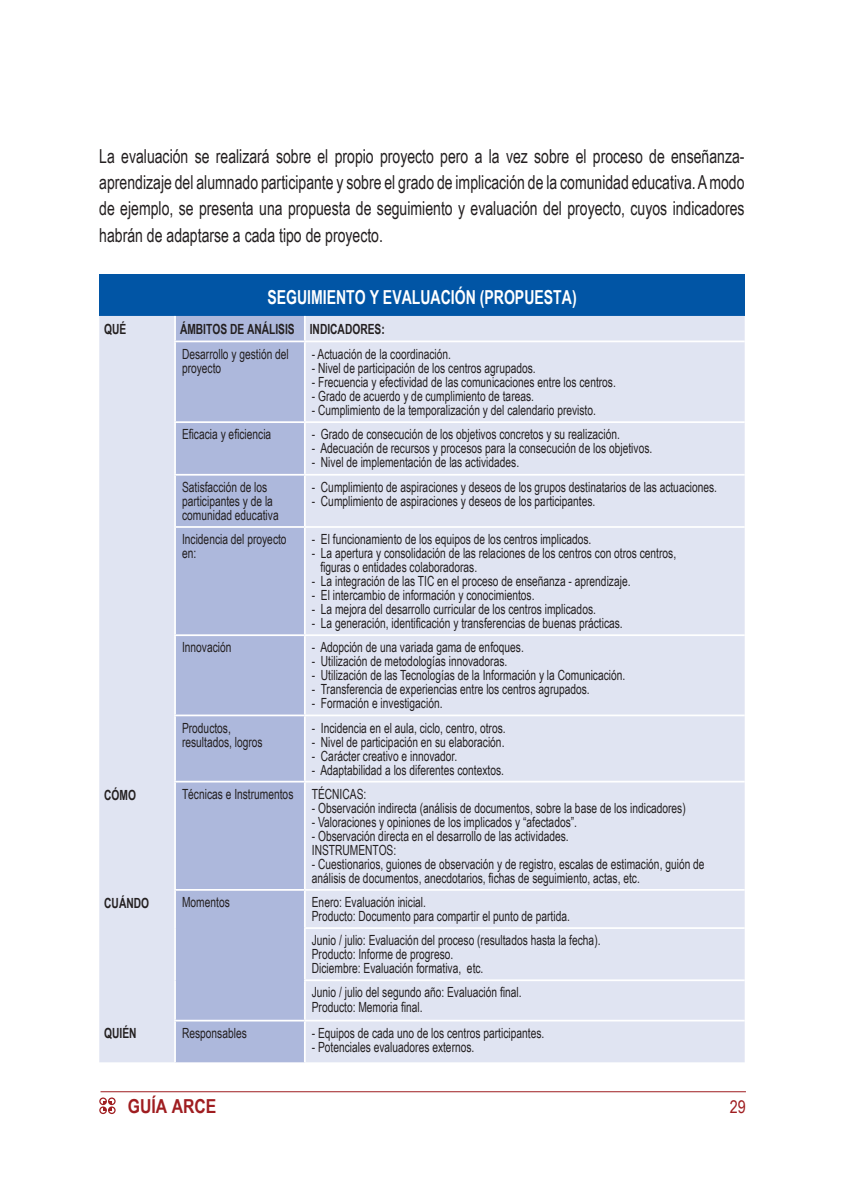
<style>
.page{position:relative;width:844px;height:1191px;background:#fff}
.page>*{position:absolute;margin:0;border:0;box-sizing:border-box;transform-origin:0 0}
.t1{font:19.25px/26.2px "Arial Narrow";color:#231f20;text-align:justify;scale:.89 1}
.t2{font:700 19.25px "Arial Narrow";color:#fff;scale:.89 1}
.t3{font:700 19.25px "Arial Narrow";color:#9f1d20}
.t4{font:17.5px "Arial Narrow";color:#9f1d20}
.t5{font:14px/14px "Arial Narrow";color:#231f20;scale:.89 1}
.t6{font:700 14px "Arial Narrow";color:#231f20;scale:.89 1}
</style>
<div class="page">
<div style="left:99px;top:275px;width:645px;height:41px;background:#0155a5"></div>
<div style="left:99px;top:316px;width:645px;height:746px;background:#e0e4f2"></div>
<div style="left:176px;top:316px;width:128px;height:746px;background:#adb8dc"></div>
<hr style="left:174px;top:316px;width:2px;height:24px;background:#fff">
<svg style="left:304px;top:316px;width:1px;height:24px"></svg>
<hr style="left:174px;top:340px;width:131px;height:2px;background:#fff">
<hr style="left:174px;top:342px;width:2px;height:79px;background:#fff">
<hr style="left:305px;top:340px;width:439px;height:2px;background:#fff">
<hr style="left:304px;top:342px;width:1px;height:79px;background:#fff">
<hr style="left:174px;top:421px;width:131px;height:2px;background:#fff">
<hr style="left:174px;top:423px;width:2px;height:51px;background:#fff">
<hr style="left:305px;top:421px;width:439px;height:2px;background:#fff">
<hr style="left:304px;top:423px;width:1px;height:51px;background:#fff">
<hr style="left:174px;top:474px;width:131px;height:1px;background:#fff">
<hr style="left:174px;top:475px;width:2px;height:51px;background:#fff">
<hr style="left:305px;top:474px;width:439px;height:1px;background:#fff">
<hr style="left:304px;top:475px;width:1px;height:51px;background:#fff">
<hr style="left:174px;top:526px;width:131px;height:2px;background:#fff">
<hr style="left:174px;top:528px;width:2px;height:106px;background:#fff">
<hr style="left:305px;top:526px;width:439px;height:2px;background:#fff">
<hr style="left:304px;top:528px;width:1px;height:106px;background:#fff">
<hr style="left:174px;top:634px;width:131px;height:2px;background:#fff">
<hr style="left:174px;top:636px;width:2px;height:78px;background:#fff">
<hr style="left:305px;top:634px;width:439px;height:2px;background:#fff">
<hr style="left:304px;top:636px;width:1px;height:78px;background:#fff">
<hr style="left:174px;top:714px;width:131px;height:2px;background:#fff">
<hr style="left:174px;top:716px;width:2px;height:64px;background:#fff">
<hr style="left:305px;top:714px;width:439px;height:2px;background:#fff">
<hr style="left:304px;top:716px;width:1px;height:64px;background:#fff">
<hr style="left:174px;top:780px;width:131px;height:2px;background:#fff">
<hr style="left:174px;top:782px;width:2px;height:107px;background:#fff">
<hr style="left:305px;top:780px;width:439px;height:2px;background:#fff">
<hr style="left:304px;top:782px;width:1px;height:107px;background:#fff">
<hr style="left:174px;top:889px;width:131px;height:1px;background:#fff">
<hr style="left:174px;top:890px;width:2px;height:38px;background:#fff">
<hr style="left:174px;top:928px;width:2px;height:52px;background:#fff">
<hr style="left:174px;top:980px;width:2px;height:39px;background:#fff">
<hr style="left:305px;top:889px;width:439px;height:1px;background:#fff">
<hr style="left:304px;top:890px;width:1px;height:37px;background:#fff">
<hr style="left:304px;top:927px;width:440px;height:2px;background:#fff">
<hr style="left:304px;top:929px;width:1px;height:50px;background:#fff">
<hr style="left:304px;top:979px;width:440px;height:2px;background:#fff">
<hr style="left:304px;top:981px;width:1px;height:38px;background:#fff">
<hr style="left:174px;top:1019px;width:131px;height:2px;background:#fff">
<hr style="left:174px;top:1021px;width:2px;height:41px;background:#fff">
<hr style="left:305px;top:1019px;width:439px;height:2px;background:#fff">
<hr style="left:304px;top:1021px;width:1px;height:41px;background:#fff">
<hr style="left:100px;top:1091px;width:645px;height:1px;background:#9f1d20">
<div style="left:99px;top:1097px;width:8px;height:8px;border:1px solid #9f1d20;border-radius:50%"></div>
<div style="left:108px;top:1097px;width:8px;height:8px;border:1px solid #9f1d20;border-radius:50%"></div>
<div style="left:99px;top:1106px;width:8px;height:8px;border:1px solid #9f1d20;border-radius:50%"></div>
<svg style="left:103px;top:1101px;width:9px;height:9px"></svg>
<div style="left:108px;top:1106px;width:8px;height:8px;border:1px solid #9f1d20;border-radius:50%"></div>
<p class="t1" style="left:99px;top:143px;width:726px">La evaluación se realizará sobre el propio proyecto pero a la vez sobre el proceso de enseñanza&shy;aprendizaje del alumnado participante y sobre el grado de implicación de la comunidad educativa. A modo de ejemplo, se presenta una propuesta de seguimiento y evaluación del proyecto, cuyos indicadores habrán de adaptarse a cada tipo de proyecto.</p>
<p class="t6" style="left:104px;top:321px;width:26px">QUÉ</p>
<p class="t6" style="left:104px;top:786px;width:37px">CÓMO</p>
<p class="t6" style="left:104px;top:895px;width:52px">CUÁNDO</p>
<p class="t6" style="left:104px;top:1024px;width:38px">QUIÉN</p>
<h1 class="t2" style="left:267px;top:286px;width:349px">SEGUIMIENTO Y EVALUACIÓN (PROPUESTA)</h1>
<p class="t6" style="left:180px;top:321px;width:231px">ÁMBITOS DE ANÁLISIS INDICADORES:</p>
<p class="t5" style="left:182px;top:346px;width:121px">Desarrollo y gestión del proyecto</p>
<p class="t5" style="left:312px;top:346px;width:158px">- Actuación de la coordinación.</p>
<p class="t5" style="left:312px;top:360px;width:253px">- Nivel de participación de los centros agrupados.</p>
<p class="t5" style="left:312px;top:374px;width:343px">- Frecuencia y efectividad de las comunicaciones entre los centros.</p>
<p class="t5" style="left:312px;top:388px;width:251px">- Grado de acuerdo y de cumplimiento de tareas.</p>
<p class="t5" style="left:312px;top:402px;width:321px">- Cumplimiento de la temporalización y del calendario previsto.</p>
<p class="t5" style="left:182px;top:427px;width:102px">Eficacia y eficiencia</p>
<p class="t5" style="left:312px;top:427px;width:347px">- Grado de consecución de los objetivos concretos y su realización.</p>
<p class="t5" style="left:312px;top:441px;width:384px">- Adecuación de recursos y procesos para la consecución de los objetivos.</p>
<p class="t5" style="left:312px;top:455px;width:234px">- Nivel de implementación de las actividades.</p>
<p class="t5" style="left:182px;top:480px;width:110px">Satisfacción de los participantes y de la comunidad educativa</p>
<p class="t5" style="left:312px;top:480px;width:456px">- Cumplimiento de aspiraciones y deseos de los grupos destinatarios de las actuaciones.</p>
<p class="t5" style="left:312px;top:494px;width:320px">- Cumplimiento de aspiraciones y deseos de los participantes.</p>
<p class="t5" style="left:182px;top:532px;width:119px">Incidencia del proyecto en:</p>
<p class="t5" style="left:312px;top:532px;width:315px">- El funcionamiento de los equipos de los centros implicados.</p>
<p class="t5" style="left:320px;top:546px;width:401px;text-indent:-9px">- La apertura y consolidación de las relaciones de los centros con otros centros, figuras o entidades colaboradoras.</p>
<p class="t5" style="left:312px;top:574px;width:359px">- La integración de las TIC en el proceso de enseñanza - aprendizaje.</p>
<p class="t5" style="left:312px;top:588px;width:252px">- El intercambio de información y conocimientos.</p>
<p class="t5" style="left:312px;top:602px;width:321px">- La mejora del desarrollo curricular de los centros implicados.</p>
<p class="t5" style="left:312px;top:616px;width:351px">- La generación, identificación y transferencias de buenas prácticas.</p>
<p class="t5" style="left:182px;top:640px;width:57px">Innovación</p>
<p class="t5" style="left:312px;top:640px;width:240px">- Adopción de una variada gama de enfoques.</p>
<p class="t5" style="left:312px;top:654px;width:221px">- Utilización de metodologías innovadoras.</p>
<p class="t5" style="left:312px;top:668px;width:354px">- Utilización de las Tecnologías de la Información y la Comunicación.</p>
<p class="t5" style="left:312px;top:682px;width:314px">- Transferencia de experiencias entre los centros agrupados.</p>
<p class="t5" style="left:312px;top:696px;width:148px">- Formación e investigación.</p>
<p class="t5" style="left:182px;top:720px;width:92px">Productos, resultados, logros</p>
<p class="t5" style="left:312px;top:720px;width:219px">- Incidencia en el aula, ciclo, centro, otros.</p>
<p class="t5" style="left:312px;top:734px;width:218px">- Nivel de participación en su elaboración.</p>
<p class="t5" style="left:312px;top:748px;width:165px">- Carácter creativo e innovador.</p>
<p class="t5" style="left:312px;top:762px;width:217px">- Adaptabilidad a los diferentes contextos.</p>
<p class="t5" style="left:182px;top:786px;width:127px">Técnicas e Instrumentos</p>
<p class="t5" style="left:312px;top:786px;width:63px">TÉCNICAS:</p>
<p class="t5" style="left:312px;top:800px;width:421px">- Observación indirecta (análisis de documentos, sobre la base de los indicadores)</p>
<p class="t5" style="left:312px;top:814px;width:299px">- Valoraciones y opiniones de los implicados y “afectados”.</p>
<p class="t5" style="left:312px;top:828px;width:290px">- Observación directa en el desarrollo de las actividades.<br>INSTRUMENTOS:</p>
<p class="t5" style="left:312px;top:856px;width:442px">- Cuestionarios, guiones de observación y de registro, escalas de estimación, guión de análisis de documentos, anecdotarios, fichas de seguimiento, actas, etc.</p>
<p class="t5" style="left:182px;top:895px;width:55px">Momentos</p>
<p class="t5" style="left:312px;top:895px;width:291px">Enero: Evaluación inicial.<br>Producto: Documento para compartir el punto de partida.</p>
<p class="t5" style="left:312px;top:933px;width:326px">Junio / julio: Evaluación del proceso (resultados hasta la fecha).<br>Producto: Informe de progreso.<br>Diciembre: Evaluación formativa, etc.</p>
<p class="t5" style="left:312px;top:985px;width:237px">Junio / julio del segundo año: Evaluación final.<br>Producto: Memoria final.</p>
<p class="t5" style="left:182px;top:1025px;width:74px">Responsables</p>
<p class="t5" style="left:312px;top:1025px;width:263px">- Equipos de cada uno de los centros participantes.</p>
<p class="t5" style="left:312px;top:1039px;width:184px">- Potenciales evaluadores externos.</p>
<h1 class="t3" style="left:128px;top:1095px;width:90px">GUÍA ARCE</h1>
<p class="t4" style="left:729px;top:1096px;width:17px">29</p>
</div>
